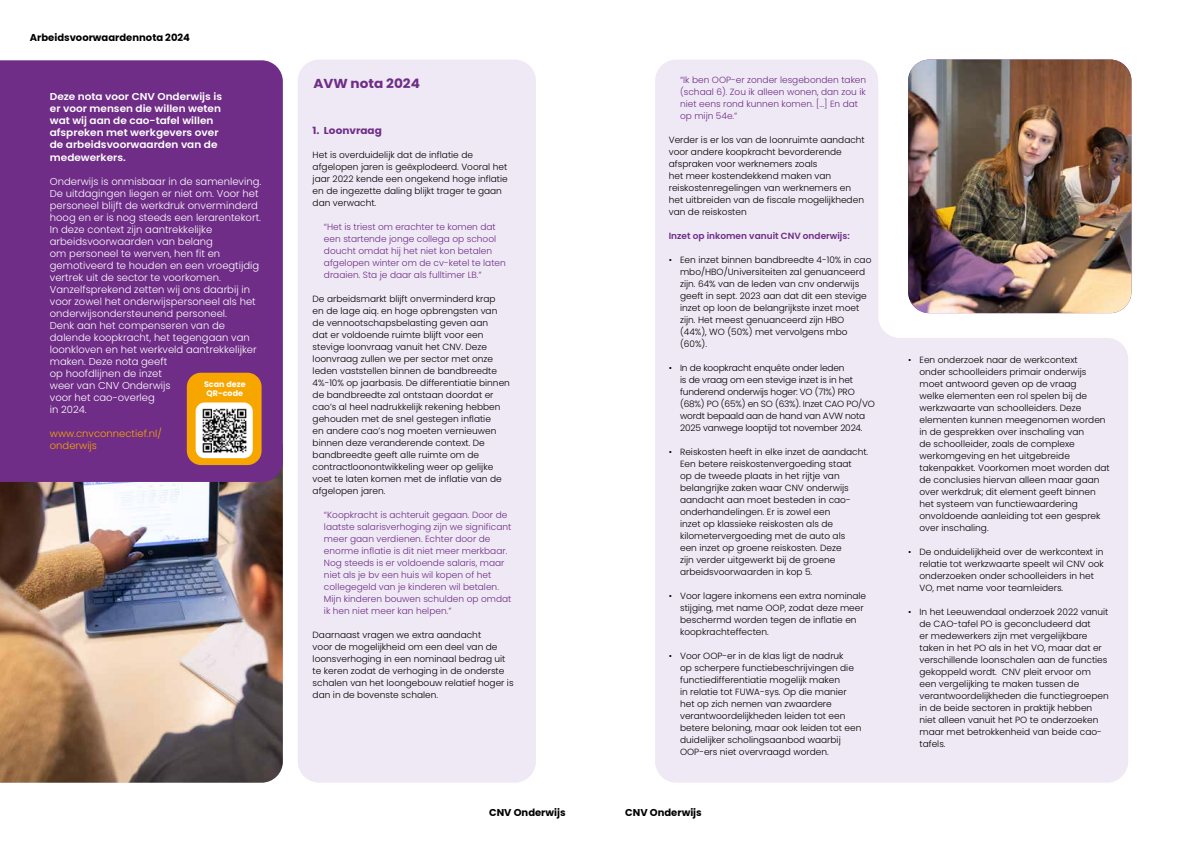
<style>
.page{position:relative;width:1191px;height:842px;background:#fff}
.page>*{position:absolute;margin:0;border:0;box-sizing:border-box;transform-origin:0 0}
.t1{font:700 13px "Poppins";color:#6f2d87;scale:1.05 1}
.t2{font:300 10px/12px "Poppins";color:#fff}
.t3{font:600 10px/12px "Poppins";color:#fff;scale:1.05 1}
.t4{font:700 10px "Poppins";color:#000}
.t5{font:300 10px/12px "Poppins";color:#f7a600}
.t6{font:700 10px "Poppins";color:#6f2d87;scale:1.05 1}
.t7{font:300 9px/12px "Poppins";color:#000}
.t8{font:300 9px/12px "Poppins";color:#6f2d87}
.t9{font:300 9px/12px "Poppins";letter-spacing:-.02em;color:#000}
.t10{font:600 9px "Poppins";color:#6f2d87}
.t11{font:700 8px/9.6px "Poppins";color:#fff;text-align:center}
</style>
<div class="page">
<img style="left:0;top:482px;width:283px;height:301px">
<div style="left:298px;top:60px;width:238px;height:723px;background:#efe9f5;border-radius:21px"></div>
<div style="left:655px;top:60px;width:473px;height:723px;background:#efe9f5"></div>
<div style="left:0;top:60px;width:283px;height:422px;background:#6f2d87"></div>
<svg style="left:878px;top:59px;width:254px;height:279px"></svg>
<img style="left:908px;top:60px;width:223px;height:253px">
<div style="left:187px;top:373px;width:74px;height:92px;background:#f7a600;border-radius:14px"></div>
<div style="left:196px;top:402px;width:57px;height:56px;background:#fff;border-radius:9px"></div>
<img style="left:202px;top:408px;width:45px;height:45px">
<p class="t4" style="left:30px;top:32px;width:162px">Arbeidsvoorwaardennota 2024</p>
<p class="t3" style="left:50px;top:90px;width:165px">Deze nota voor CNV Onderwijs is er voor mensen die willen weten wat wij aan de cao-tafel willen afspreken met werkgevers over de arbeidsvoorwaarden van de</p>
<p class="t3" style="left:50px;top:151px;width:74px">medewerkers.</p>
<p class="t2" style="left:50px;top:175px;width:213px">Onderwijs is onmisbaar in de samenleving.<br>De uitdagingen liegen er niet om. Voor het personeel blijft de werkdruk onverminderd hoog en er is nog steeds een lerarentekort.<br>In deze context zijn aantrekkelijke arbeidsvoorwaarden van belang<br>om personeel te werven, hen fit en gemotiveerd te houden en een vroegtijdig vertrek uit de sector te voorkomen.<br>Vanzelfsprekend zetten wij ons daarbij in voor zowel het onderwijspersoneel als het onderwijsondersteunend personeel.<br>Denk aan het compenseren van de dalende koopkracht, het tegengaan van loonkloven en het werkveld aantrekkelijker maken. Deze nota geeft<br>op hoofdlijnen de inzet<br>weer van CNV Onderwijs<br>voor het cao-overleg<br>in 2024.</p>
<p class="t5" style="left:50px;top:427px;width:113px">www.cnvconnectief.nl/ onderwijs</p>
<p class="t11" style="left:204px;top:379px;width:43px">Scan deze<br>QR-code</p>
<h1 class="t1" style="left:313px;top:76px;width:103px">AVW nota 2024</h1>
<p class="t6" style="left:313px;top:124px;width:67px">1. Loonvraag</p>
<p class="t7" style="left:313px;top:148px;width:197px">Het is overduidelijk dat de inflatie de afgelopen jaren is geëxplodeerd. Vooral het jaar 2022 kende een ongekend hoge inflatie en de ingezette daling blijkt trager te gaan dan verwacht.</p>
<p class="t8" style="left:324px;top:220px;width:183px">“Het is triest om erachter te komen dat een startende jonge collega op school doucht omdat hij het niet kon betalen afgelopen winter om de cv-ketel te laten draaien. Sta je daar als fulltimer LB.”</p>
<p class="t7" style="left:313px;top:292px;width:199px">De arbeidsmarkt blijft onverminderd krap<br>en de lage aiq. en hoge opbrengsten van de vennootschapsbelasting geven aan<br>dat er voldoende ruimte blijft voor een stevige loonvraag vanuit het CNV. Deze loonvraag zullen we per sector met onze leden vaststellen binnen de bandbreedte 4%-10% op jaarbasis. De differentiatie binnen de bandbreedte zal ontstaan doordat er cao’s al heel nadrukkelijk rekening hebben gehouden met de snel gestegen inflatie<br>en andere cao’s nog moeten vernieuwen binnen deze veranderende context. De bandbreedte geeft alle ruimte om de contractloonontwikkeling weer op gelijke voet te laten komen met de inflatie van de afgelopen jaren.</p>
<p class="t8" style="left:324px;top:508px;width:189px">“Koopkracht is achteruit gegaan. Door de laatste salarisverhoging zijn we significant meer gaan verdienen. Echter door de enorme inflatie is dit niet meer merkbaar.<br>Nog steeds is er voldoende salaris, maar niet als je bv een huis wil kopen of het collegegeld van je kinderen wil betalen.<br>Mijn kinderen bouwen schulden op omdat ik hen niet meer kan helpen.”</p>
<p class="t7" style="left:313px;top:628px;width:202px">Daarnaast vragen we extra aandacht<br>voor de mogelijkheid om een deel van de loonsverhoging in een nominaal bedrag uit te keren zodat de verhoging in de onderste schalen van het loongebouw relatief hoger is dan in de bovenste schalen.</p>
<p class="t8" style="left:680px;top:74px;width:188px">“Ik ben OOP-er zonder lesgebonden taken (schaal 6). Zou ik alleen wonen, dan zou ik niet eens rond kunnen komen. […] En dat op mijn 54e.”</p>
<p class="t7" style="left:669px;top:134px;width:198px">Verder is er los van de loonruimte aandacht voor andere koopkracht bevorderende afspraken voor werknemers zoals<br>het meer kostendekkend maken van reiskostenregelingen van werknemers en het uitbreiden van de fiscale mogelijkheden van de reiskosten</p>
<p class="t10" style="left:669px;top:231px;width:182px">Inzet op inkomen vanuit CNV onderwijs:</p>
<p class="t7" style="left:680px;top:254px;width:193px;text-indent:-11px">• Een inzet binnen bandbreedte 4-10% in cao mbo/HBO/Universiteiten zal genuanceerd zijn. 64% van de leden van cnv onderwijs geeft in sept. 2023 aan dat dit een stevige inzet op loon de belangrijkste inzet moet zijn. Het meest genuanceerd zijn HBO (44%), WO (50%) met vervolgens mbo (60%).</p>
<p class="t9" style="left:680px;top:362px;width:196px;text-indent:-11px">• In de koopkracht enquête onder leden<br>is de vraag om een stevige inzet is in het funderend onderwijs hoger: VO (71%) PRO (68%) PO (65%) en SO (63%). Inzet CAO PO/VO wordt bepaald aan de hand van AVW nota 2025 vanwege looptijd tot november 2024.</p>
<p class="t7" style="left:680px;top:446px;width:190px;text-indent:-11px">• Reiskosten heeft in elke inzet de aandacht.<br>Een betere reiskostenvergoeding staat<br>op de tweede plaats in het rijtje van belangrijke zaken waar CNV onderwijs aandacht aan moet besteden in cao&shy;onderhandelingen. Er is zowel een<br>inzet op klassieke reiskosten als de kilometervergoeding met de auto als<br>een inzet op groene reiskosten. Deze<br>zijn verder uitgewerkt bij de groene arbeidsvoorwaarden in kop 5.</p>
<p class="t7" style="left:680px;top:590px;width:188px;text-indent:-11px">• Voor lagere inkomens een extra nominale stijging, met name OOP, zodat deze meer beschermd worden tegen de inflatie en koopkrachteffecten.</p>
<p class="t7" style="left:680px;top:650px;width:183px;text-indent:-11px">• Voor OOP-er in de klas ligt de nadruk<br>op scherpere functiebeschrijvingen die functiedifferentiatie mogelijk maken<br>in relatie tot FUWA-sys. Op die manier het op zich nemen van zwaardere verantwoordelijkheden leiden tot een betere beloning, maar ook leiden tot een duidelijker scholingsaanbod waarbij OOP-ers niet overvraagd worden.</p>
<p class="t4" style="left:489px;top:807px;width:78px">CNV Onderwijs</p>
<p class="t4" style="left:625px;top:807px;width:78px">CNV Onderwijs</p>
<p class="t7" style="left:919px;top:354px;width:192px;text-indent:-11px">• Een onderzoek naar de werkcontext<br>onder schoolleiders primair onderwijs moet antwoord geven op de vraag<br>welke elementen een rol spelen bij de werkzwaarte van schoolleiders. Deze elementen kunnen meegenomen worden in de gesprekken over inschaling van<br>de schoolleider, zoals de complexe werkomgeving en het uitgebreide takenpakket. Voorkomen moet worden dat de conclusies hiervan alleen maar gaan over werkdruk; dit element geeft binnen het systeem van functiewaardering onvoldoende aanleiding tot een gesprek over inschaling.</p>
<p class="t7" style="left:919px;top:546px;width:186px;text-indent:-11px">• De onduidelijkheid over de werkcontext in relatie tot werkzwaarte speelt wil CNV ook onderzoeken onder schoolleiders in het VO, met name voor teamleiders.</p>
<p class="t7" style="left:919px;top:606px;width:191px;text-indent:-11px">• In het Leeuwendaal onderzoek 2022 vanuit de CAO-tafel PO is geconcludeerd dat<br>er medewerkers zijn met vergelijkbare taken in het PO als in het VO, maar dat er verschillende loonschalen aan de functies gekoppeld wordt. CNV pleit ervoor om een vergelijking te maken tussen de verantwoordelijkheden die functiegroepen in de beide sectoren in praktijk hebben niet alleen vanuit het PO te onderzoeken maar met betrokkenheid van beide cao&shy;tafels.</p>
</div>
